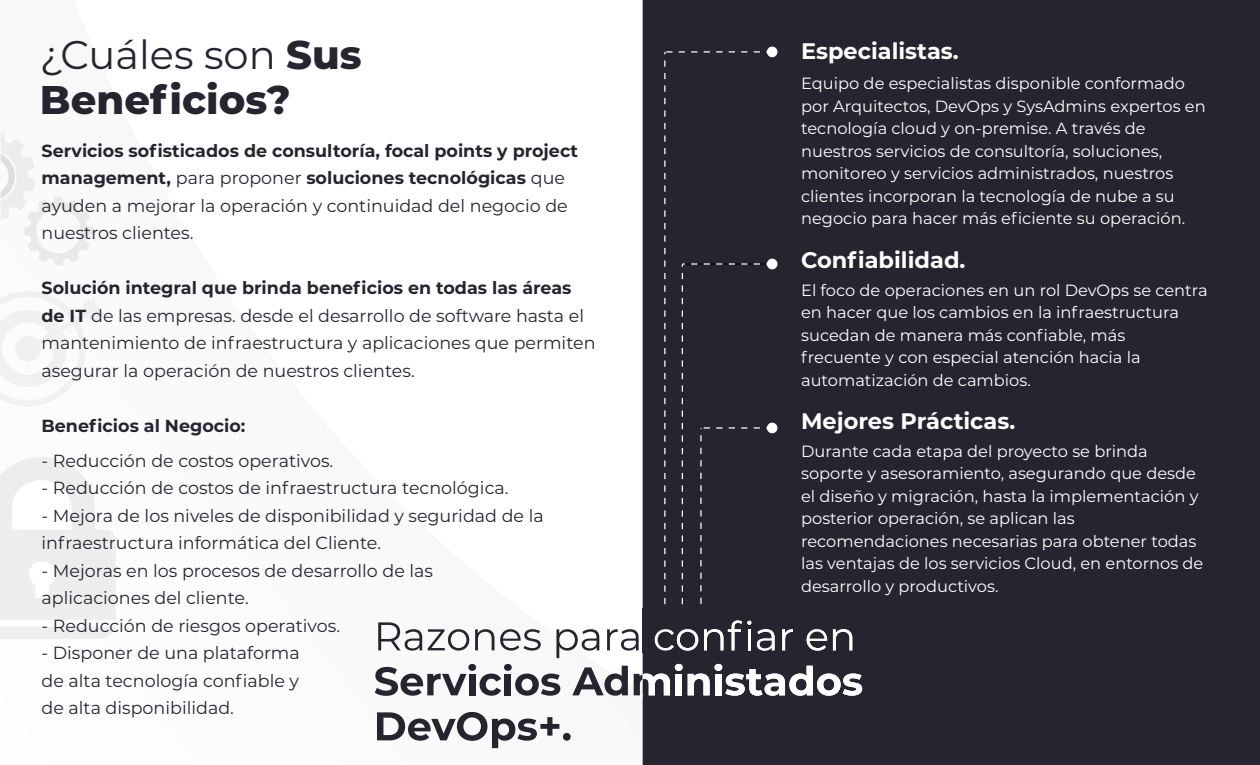
<style>
.page{position:relative;width:1260px;height:765px;background:#fff}
.page>*{position:absolute;margin:0;border:0;box-sizing:border-box;transform-origin:0 0}
.t1{font:800 40px/45px "Montserrat";color:#272430}
.t2{font:700 22.5px "Montserrat";color:#fff}
.t3{font:17.5px/27.5px "Montserrat";color:#272430}
.t4{font:700 17.5px/27.5px "Montserrat";color:#272430}
.t5{font:16.25px/22.5px "Montserrat";color:#fff}
.s1{font-weight:400}
.s2{font-weight:700}
</style>
<div class="page">
<svg style="left:378px;top:622px;width:44px;height:29px"></svg>
<svg style="left:428px;top:629px;width:41px;height:22px"></svg>
<svg style="left:475px;top:629px;width:19px;height:21px"></svg>
<svg style="left:500px;top:629px;width:41px;height:22px"></svg>
<svg style="left:556px;top:629px;width:43px;height:29px"></svg>
<svg style="left:607px;top:629px;width:32px;height:22px"></svg>
<svg style="left:375px;top:667px;width:92px;height:29px"></svg>
<div style="left:469px;top:674px;width:6px;height:21px;background:#272430"></div>
<div style="left:468px;top:664px;width:8px;height:7px;background:#272430;border-radius:50%"></div>
<svg style="left:480px;top:674px;width:21px;height:22px"></svg>
<div style="left:504px;top:664px;width:8px;height:7px;background:#272430;border-radius:50%"></div>
<div style="left:505px;top:674px;width:6px;height:21px;background:#272430"></div>
<svg style="left:515px;top:674px;width:45px;height:22px"></svg>
<svg style="left:572px;top:666px;width:56px;height:30px"></svg>
<svg style="left:377px;top:712px;width:182px;height:36px"></svg>
<div style="left:563px;top:733px;width:8px;height:8px;background:#272430;border-radius:50%"></div>
<div style="left:643px;top:0;width:617px;height:765px;background:#272430"></div>
<svg style="left:704px;top:621px;width:47px;height:29px"></svg>
<hr style="left:748px;top:629px;width:3px;height:21px;background:#fff">
<svg style="left:757px;top:629px;width:18px;height:22px"></svg>
<svg style="left:782px;top:629px;width:11px;height:21px"></svg>
<svg style="left:807px;top:629px;width:20px;height:22px"></svg>
<svg style="left:833px;top:629px;width:19px;height:21px"></svg>
<svg style="left:634px;top:674px;width:36px;height:21px"></svg>
<div style="left:675px;top:664px;width:8px;height:7px;background:#fff;border-radius:50%"></div>
<div style="left:676px;top:674px;width:6px;height:21px;background:#fff"></div>
<svg style="left:688px;top:674px;width:22px;height:21px"></svg>
<div style="left:715px;top:664px;width:7px;height:7px;background:#fff;border-radius:50%"></div>
<div style="left:715px;top:674px;width:7px;height:21px;background:#fff"></div>
<svg style="left:725px;top:666px;width:137px;height:30px"></svg>
<div style="left:664px;top:47px;width:114px;height:557px;background:#272430"></div>
<svg style="left:0;top:291px;width:106px;height:115px"></svg>
<svg style="left:1px;top:132px;width:92px;height:133px"></svg>
<svg style="left:0;top:627px;width:115px;height:12px"></svg>
<svg style="left:0;top:457px;width:116px;height:163px"></svg>
<div style="left:643px;top:608px;width:26px;height:44px;background:#272430"></div>
<svg style="left:655px;top:629px;width:43px;height:22px"></svg>
<h1 class="t1" style="left:40px;top:30px;width:323px"><span class="s1">¿Cuáles son</span> Sus<br>Beneficios?</h1>
<p class="t4" style="left:42px;top:136px;width:538px">Servicios sofisticados de consultoría, focal points y project management, <span class="s1">para proponer</span> soluciones tecnológicas <span class="s1">que ayuden a mejorar la operación y continuidad del negocio de nuestros clientes.</span></p>
<p class="t3" style="left:42px;top:274px;width:556px"><span class="s2">Solución integral que brinda beneficios en todas las áreas de IT</span> de las empresas. desde el desarrollo de software hasta el mantenimiento de infraestructura y aplicaciones que permiten asegurar la operación de nuestros clientes.</p>
<p class="t4" style="left:42px;top:411px;width:205px">Beneficios al Negocio:</p>
<p class="t3" style="left:42px;top:446px;width:293px">- Reducción de costos operativos.</p>
<p class="t3" style="left:42px;top:474px;width:469px">- Reducción de costos de infraestructura tecnológica.</p>
<p class="t3" style="left:42px;top:501px;width:504px">- Mejora de los niveles de disponibilidad y seguridad de la infraestructura informática del Cliente.</p>
<p class="t3" style="left:42px;top:556px;width:393px">- Mejoras en los procesos de desarrollo de las aplicaciones del cliente.</p>
<p class="t3" style="left:42px;top:611px;width:300px">- Reducción de riesgos operativos.</p>
<p class="t3" style="left:42px;top:638px;width:260px;text-align:justify">- Disponer de una plataforma de alta tecnología confiable y de alta disponibilidad.</p>
<h2 class="t2" style="left:801px;top:35px;width:159px">Especialistas.</h2>
<p class="t5" style="left:801px;top:72px;width:406px">Equipo de especialistas disponible conformado por Arquitectos, DevOps y SysAdmins expertos en tecnología cloud y on-premise. A través de nuestros servicios de consultoría, soluciones, monitoreo y servicios administrados, nuestros clientes incorporan la tecnología de nube a su negocio para hacer más eficiente su operación.</p>
<h2 class="t2" style="left:801px;top:244px;width:166px">Confiabilidad.</h2>
<p class="t5" style="left:801px;top:278px;width:408px">El foco de operaciones en un rol DevOps se centra en hacer que los cambios en la infraestructura sucedan de manera más confiable, más frecuente y con especial atención hacia la automatización de cambios.</p>
<h2 class="t2" style="left:801px;top:405px;width:216px">Mejores Prácticas.</h2>
<p class="t5" style="left:801px;top:439px;width:404px">Durante cada etapa del proyecto se brinda soporte y asesoramiento, asegurando que desde el diseño y migración, hasta la implementación y posterior operación, se aplican las recomendaciones necesarias para obtener todas las ventajas de los servicios Cloud, en entornos de desarrollo y productivos.</p>
</div>
